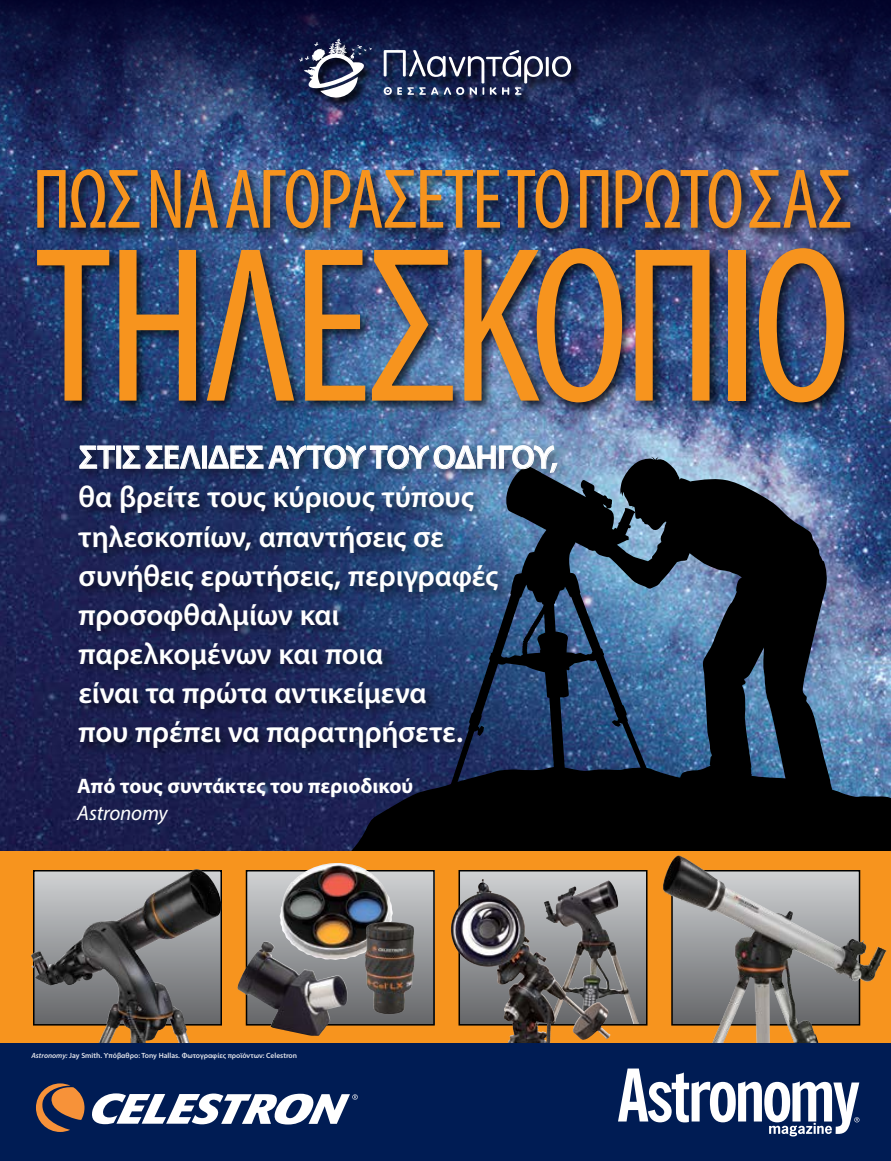
<style>
.page{position:relative;width:891px;height:1161px;background:#fff}
.page>*{position:absolute;margin:0;border:0;box-sizing:border-box;transform-origin:0 0}
.t1{font:condensed 223.5px "Myriad Pro";letter-spacing:-.035em;color:#f7941e}
.t2{font:condensed 85.5px "Myriad Pro";letter-spacing:-.03em;color:#f7941e}
.t3{font:600 33px "Myriad Pro";letter-spacing:-.02em;color:#fff}
.t4{font:600 30px/39.2px "Myriad Pro";letter-spacing:-.005em;color:#fff}
.t5{font:700 21px "Myriad Pro";letter-spacing:-.005em;color:#fff}
.t6{font:italic 21px "Myriad Pro";letter-spacing:-.01em;color:#fff}
.t7{font:600 7.5px "Myriad Pro";color:#fff}
.s1{font-style:italic}
</style>
<div class="page">
<img style="left:0;top:162px;width:891px;height:689px">
<svg style="left:0;top:0;width:891px;height:162px;background:#1c2857"></svg>
<img style="left:446px;top:466px;width:148px;height:299px">
<svg style="left:594px;top:457px;width:239px;height:308px;background:#34485f"></svg>
<svg style="left:344px;top:765px;width:547px;height:86px;background:#080c15"></svg>
<div style="left:0;top:851px;width:891px;height:196px;background:#f7941e"></div>
<svg style="left:36px;top:873px;width:183px;height:150px;background:#626365"></svg>
<div style="left:33px;top:870px;width:189px;height:156px;border:2px solid #000"></div>
<div style="left:247px;top:871px;width:187px;height:154px;background:linear-gradient(to bottom,#cfd1d3,#656669)"></div>
<div style="left:246px;top:870px;width:189px;height:156px;border:2px solid #000"></div>
<img style="left:31px;top:869px;width:165px;height:117px">
<svg style="left:462px;top:873px;width:183px;height:150px;background:#848384"></svg>
<div style="left:459px;top:870px;width:189px;height:156px;border:2px solid #000"></div>
<svg style="left:850px;top:873px;width:7px;height:150px"></svg>
<img style="left:543px;top:880px;width:65px;height:109px">
<img style="left:663px;top:856px;width:187px;height:187px">
<img style="left:279px;top:863px;width:114px;height:97px">
<img style="left:451px;top:879px;width:73px;height:126px">
<img style="left:365px;top:922px;width:50px;height:93px">
<img style="left:237px;top:941px;width:112px;height:95px">
<div style="left:0;top:1043px;width:891px;height:118px;background:#001c54"></div>
<svg style="left:618px;top:1069px;width:241px;height:67px"></svg>
<div style="left:300px;top:39px;width:281px;height:69px;background:#000;opacity:.75"></div>
<svg style="left:299px;top:38px;width:73px;height:60px"></svg>
<svg style="left:384px;top:50px;width:187px;height:45px;background:#464e6d"></svg>
<svg style="left:36px;top:1083px;width:48px;height:49px"></svg>
<svg style="left:92px;top:1093px;width:266px;height:32px"></svg>
<div style="left:33px;top:167px;width:830px;height:248px;background:#000;opacity:.75"></div>
<div style="left:76px;top:442px;width:494px;height:319px;background:#000;opacity:.6"></div>
<svg style="left:79px;top:445px;width:36px;height:24px"></svg>
<div style="left:117px;top:446px;width:4px;height:22px;border:1px solid #fff"></div>
<svg style="left:122px;top:445px;width:79px;height:24px;background:#4d5b7b"></svg>
<div style="left:202px;top:446px;width:5px;height:22px;border:1px solid #fff"></div>
<img style="left:208px;top:445px;width:350px;height:28px">
<h2 class="t2" style="left:32px;top:148px;width:822px">ΠΩΣ ΝΑ ΑΓΟΡΑΣΕΤΕ ΤΟ ΠΡΩΤΟ ΣΑΣ</h2>
<h1 class="t1" style="left:33px;top:192px;width:819px">ΤΗΛΕΣΚΟΠΙΟ</h1>
<p class="t3" style="left:79px;top:436px;width:481px">ΣΤΙΣ ΣΕΛΙΔΕΣ ΑΥΤΟΥ ΤΟΥ ΟΔΗΓΟΥ,</p>
<p class="t4" style="left:79px;top:477px;width:421px">θα βρείτε τους κύριους τύπους τηλεσκοπίων, απαντήσεις σε συνήθεις ερωτήσεις, περιγραφές προσοφθαλμίων και παρελκομένων και ποια<br>είναι τα πρώτα αντικείμενα<br>που πρέπει να παρατηρήσετε.</p>
<p class="t5" style="left:77px;top:772px;width:338px">Από τους συντάκτες του περιοδικού</p>
<p class="t6" style="left:77px;top:800px;width:92px">Astronomy</p>
<p class="t7" style="left:32px;top:1050px;width:267px"><span class="s1">Astronomy:</span> Jay Smith. Υπόβαθρο: Tony Hallas. Φωτογραφίες προϊόντων: Celestron</p>
</div>
